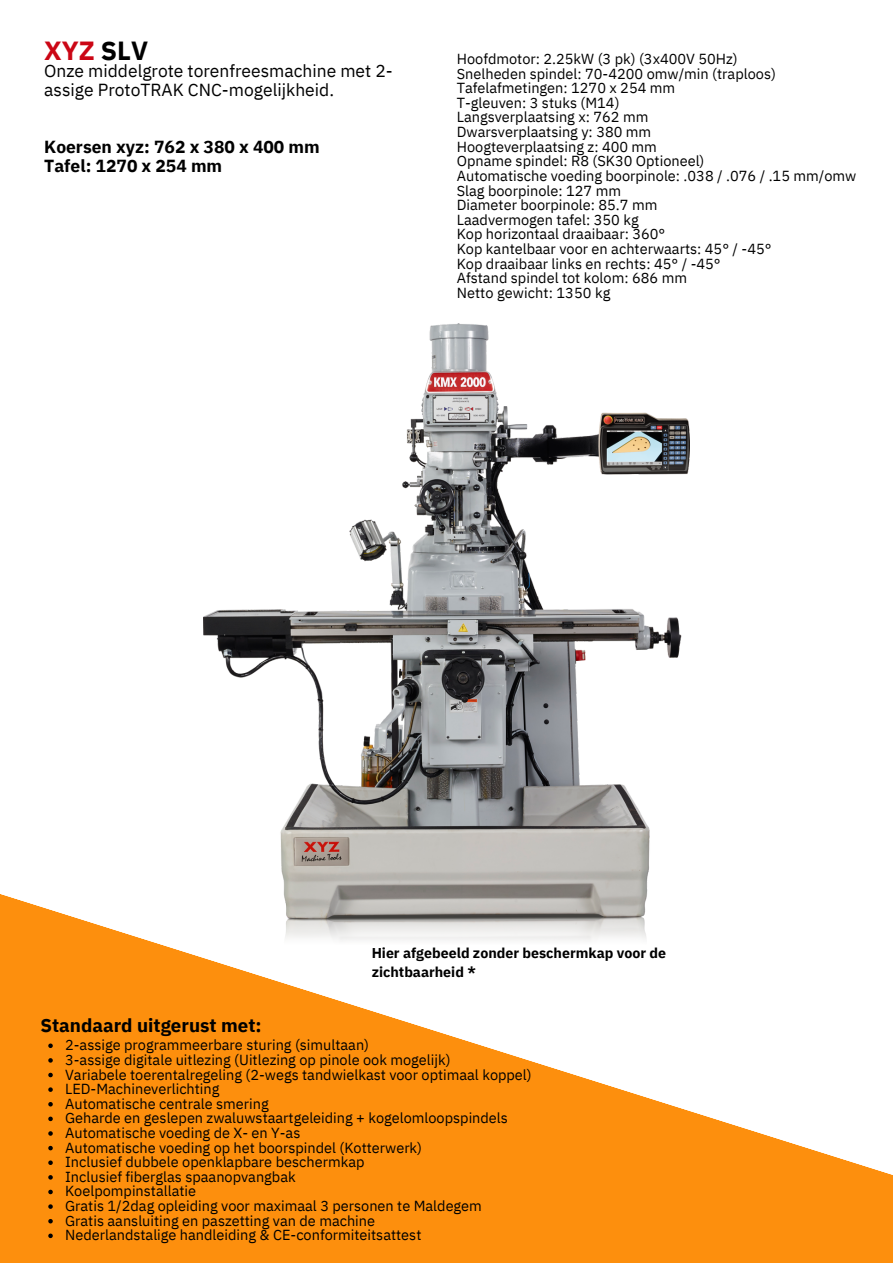
<style>
.page{position:relative;width:893px;height:1264px;background:#fff}
.page>*{position:absolute;margin:0;border:0;box-sizing:border-box;transform-origin:0 0}
.t1{font:700 26.25px "IBM Plex Sans";color:#cb0615}
.t2{font:700 18.75px "IBM Plex Sans";color:#000}
.t3{font:17.4px/19px "IBM Plex Sans";color:#000}
.t4{font:700 17.4px "IBM Plex Sans";color:#000}
.t5{font:14.55px/14.5px "IBM Plex Sans";color:#000}
.t6{font:700 14.25px/19px "IBM Plex Sans";color:#000}
.s1{color:#000}
</style>
<div class="page">
<svg style="left:0;top:894px;width:892px;height:368px;fill:#fd8f0d"></svg>
<svg style="left:48px;top:1043px;width:5px;height:5px"></svg>
<svg style="left:48px;top:1058px;width:5px;height:4px"></svg>
<svg style="left:48px;top:1072px;width:5px;height:5px"></svg>
<svg style="left:48px;top:1087px;width:5px;height:4px"></svg>
<svg style="left:48px;top:1101px;width:5px;height:5px"></svg>
<svg style="left:48px;top:1116px;width:5px;height:5px"></svg>
<svg style="left:48px;top:1131px;width:5px;height:4px"></svg>
<svg style="left:48px;top:1145px;width:5px;height:5px"></svg>
<svg style="left:48px;top:1160px;width:5px;height:4px"></svg>
<svg style="left:48px;top:1175px;width:5px;height:4px"></svg>
<svg style="left:48px;top:1189px;width:5px;height:5px"></svg>
<svg style="left:48px;top:1204px;width:5px;height:4px"></svg>
<svg style="left:48px;top:1218px;width:5px;height:5px"></svg>
<svg style="left:48px;top:1233px;width:5px;height:4px"></svg>
<img style="left:203px;top:323px;width:486px;height:622px">
<p class="t1" style="left:44px;top:33px;width:105px">XYZ <span class="s1">SLV</span></p>
<p class="t3" style="left:44px;top:61px;width:350px">Onze middelgrote torenfreesmachine met 2- assige ProtoTRAK CNC-mogelijkheid.</p>
<p class="t4" style="left:44px;top:135px;width:277px">Koersen xyz: 762 x 380 x 400 mm</p>
<p class="t4" style="left:44px;top:155px;width:179px">Tafel: 1270 x 254 mm</p>
<p class="t5" style="left:456px;top:51px;width:282px">Hoofdmotor: 2.25kW (3 pk) (3x400V 50Hz)</p>
<p class="t5" style="left:456px;top:66px;width:320px">Snelheden spindel: 70-4200 omw/min (traploos)<br>Tafelafmetingen: 1270 x 254 mm</p>
<p class="t5" style="left:456px;top:95px;width:164px">T-gleuven: 3 stuks (M14)</p>
<p class="t5" style="left:456px;top:110px;width:193px">Langsverplaatsing x: 762 mm</p>
<p class="t5" style="left:456px;top:124px;width:196px">Dwarsverplaatsing y: 380 mm</p>
<p class="t5" style="left:456px;top:139px;width:202px">Hoogteverplaatsing z: 400 mm</p>
<p class="t5" style="left:456px;top:153px;width:249px">Opname spindel: R8 (SK30 Optioneel)</p>
<p class="t5" style="left:456px;top:168px;width:401px">Automatische voeding boorpinole: .038 / .076 / .15 mm/omw</p>
<p class="t5" style="left:456px;top:183px;width:166px">Slag boorpinole: 127 mm</p>
<p class="t5" style="left:456px;top:197px;width:202px">Diameter boorpinole: 85.7 mm</p>
<p class="t5" style="left:456px;top:212px;width:183px">Laadvermogen tafel: 350 kg</p>
<p class="t5" style="left:456px;top:227px;width:210px">Kop horizontaal draaibaar: 360°</p>
<p class="t5" style="left:456px;top:241px;width:316px">Kop kantelbaar voor en achterwaarts: 45° / -45°</p>
<p class="t5" style="left:456px;top:256px;width:265px">Kop draaibaar links en rechts: 45° / -45°</p>
<p class="t5" style="left:456px;top:270px;width:232px">Afstand spindel tot kolom: 686 mm</p>
<p class="t5" style="left:456px;top:285px;width:155px">Netto gewicht: 1350 kg</p>
<p class="t2" style="left:40px;top:1012px;width:223px">Standaard uitgerust met:</p>
<p class="t6" style="left:371px;top:943px;width:296px">Hier afgebeeld zonder beschermkap voor de zichtbaarheid *</p>
<p class="t5" style="left:65px;top:1037px;width:305px">2-assige programmeerbare sturing (simultaan)</p>
<p class="t5" style="left:65px;top:1052px;width:387px">3-assige digitale uitlezing (Uitlezing op pinole ook mogelijk)</p>
<p class="t5" style="left:65px;top:1066px;width:468px">Variabele toerentalregeling (2-wegs tandwielkast voor optimaal koppel)</p>
<p class="t5" style="left:65px;top:1081px;width:156px">LED-Machineverlichting</p>
<p class="t5" style="left:65px;top:1095px;width:205px">Automatische centrale smering</p>
<p class="t5" style="left:65px;top:1110px;width:444px">Geharde en geslepen zwaluwstaartgeleiding + kogelomloopspindels</p>
<p class="t5" style="left:65px;top:1125px;width:237px">Automatische voeding de X- en Y-as</p>
<p class="t5" style="left:65px;top:1139px;width:358px">Automatische voeding op het boorspindel (Kotterwerk)</p>
<p class="t5" style="left:65px;top:1154px;width:301px">Inclusief dubbele openklapbare beschermkap</p>
<p class="t5" style="left:65px;top:1169px;width:232px">Inclusief fiberglas spaanopvangbak</p>
<p class="t5" style="left:65px;top:1183px;width:132px">Koelpompinstallatie</p>
<p class="t5" style="left:65px;top:1198px;width:418px">Gratis 1/2dag opleiding voor maximaal 3 personen te Maldegem</p>
<p class="t5" style="left:65px;top:1212px;width:311px">Gratis aansluiting en paszetting van de machine</p>
<p class="t5" style="left:65px;top:1227px;width:358px">Nederlandstalige handleiding &amp; CE-conformiteitsattest</p>
</div>
